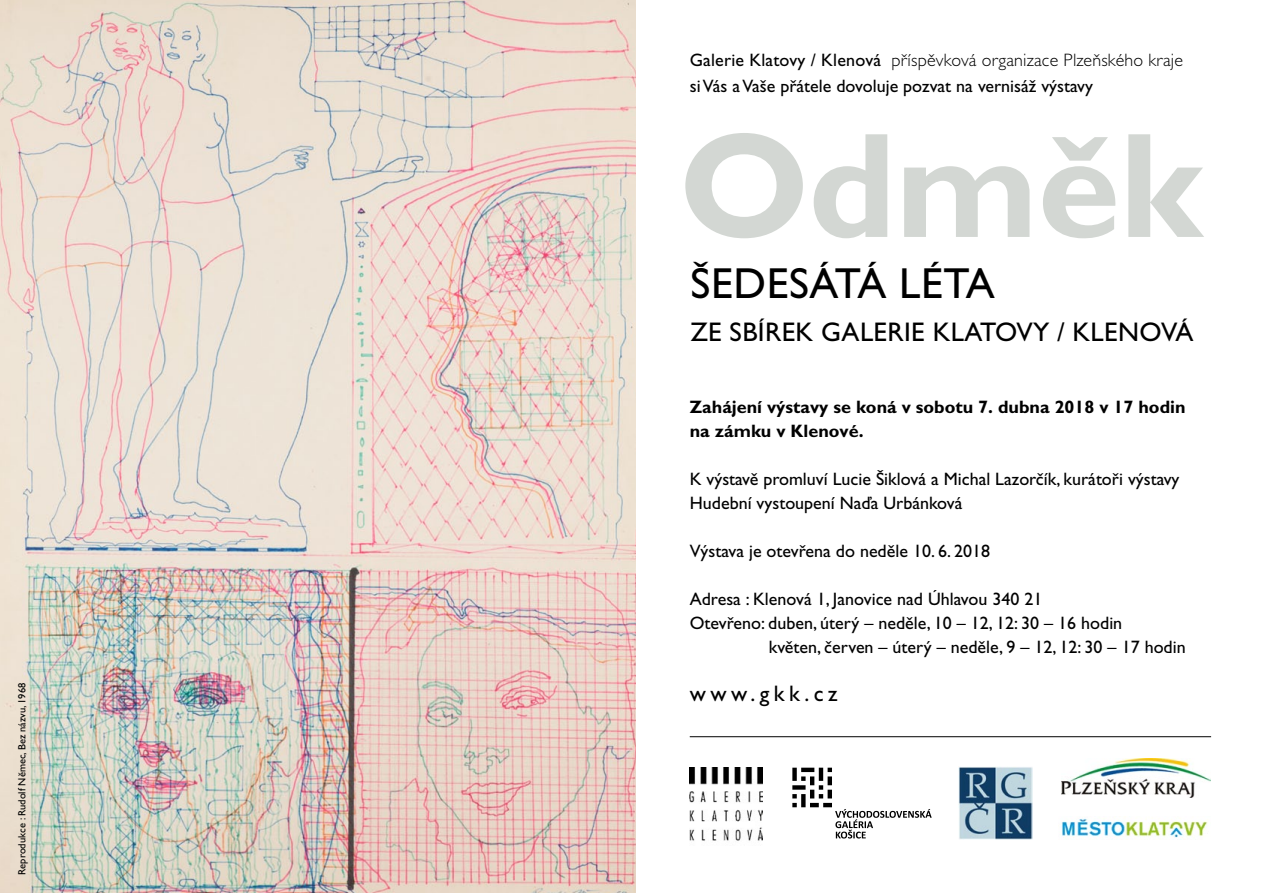
<style>
.page{position:relative;width:1263px;height:893px;background:#fff}
.page>*{position:absolute;margin:0;border:0;box-sizing:border-box;transform-origin:0 0}
.t1{font:700 150.45px "Gill Sans CE";letter-spacing:-.01em;color:#d3d7d3}
.t2{font:43.5px "Gill Sans CE";letter-spacing:.015em;color:#000}
.t3{font:27px "Gill Sans CE";letter-spacing:.015em;color:#000}
.t4{font:22.5px "Gill Sans CE";letter-spacing:.2em;color:#000}
.t5{font:18px "Gill Sans CE";color:#000}
.t6{font:700 18px "Gill Sans CE";color:#000}
.t7{font:18px "Gill Sans CE Light";letter-spacing:.01em;color:#000}
.t8{font:10.5px "Gill Sans CE";color:#000}
.s1{font-family:"Gill Sans CE"}
</style>
<div class="page">
<hr style="left:690px;top:736px;width:521px;height:1px;background:#000">
<img style="left:1062px;top:758px;width:148px;height:39px">
<img style="left:1061px;top:818px;width:147px;height:22px">
<img style="left:958px;top:766px;width:74px;height:74px">
<img style="left:690px;top:767px;width:73px;height:74px">
<svg style="left:792px;top:768px;width:140px;height:70px"></svg>
<img style="left:0;top:0;width:636px;height:893px">
<p class="t8" style="left:16px;top:875px;width:193px;rotate:-90deg">Reprodukce : Rudolf Němec, Bez názvu, 1968</p>
<p class="t7" style="left:690px;top:50px;width:495px"><span class="s1">Galerie Klatovy / Klenová</span> příspěvková organizace Plzeňského kraje</p>
<p class="t5" style="left:690px;top:75px;width:405px">si Vás a Vaše přátele dovoluje pozvat na vernisáž výstavy</p>
<p class="t1" style="left:678px;top:99px;width:525px">Odměk</p>
<p class="t2" style="left:690px;top:258px;width:306px">ŠEDESÁTÁ LÉTA</p>
<p class="t3" style="left:690px;top:316px;width:505px">ZE SBÍREK GALERIE KLATOVY / KLENOVÁ</p>
<p class="t6" style="left:690px;top:396px;width:497px">Zahájení výstavy se koná v sobotu 7. dubna 2018 v 17 hodin</p>
<p class="t6" style="left:690px;top:420px;width:175px">na zámku v Klenové.</p>
<p class="t5" style="left:690px;top:468px;width:491px">K výstavě promluví Lucie Šiklová a Michal Lazorčík, kurátoři výstavy</p>
<p class="t5" style="left:690px;top:492px;width:274px">Hudební vystoupení Naďa Urbánková</p>
<p class="t5" style="left:690px;top:540px;width:302px">Výstava je otevřena do neděle 10. 6. 2018</p>
<p class="t5" style="left:690px;top:588px;width:354px">Adresa : Klenová 1, Janovice nad Úhlavou 340 21</p>
<p class="t5" style="left:690px;top:612px;width:434px">Otevřeno: duben, úterý – neděle, 10 – 12, 12: 30 – 16 hodin</p>
<p class="t5" style="left:769px;top:636px;width:418px">květen, červen – úterý – neděle, 9 – 12, 12: 30 – 17 hodin</p>
<p class="t4" style="left:690px;top:680px;width:149px">www.gkk.cz</p>
</div>
